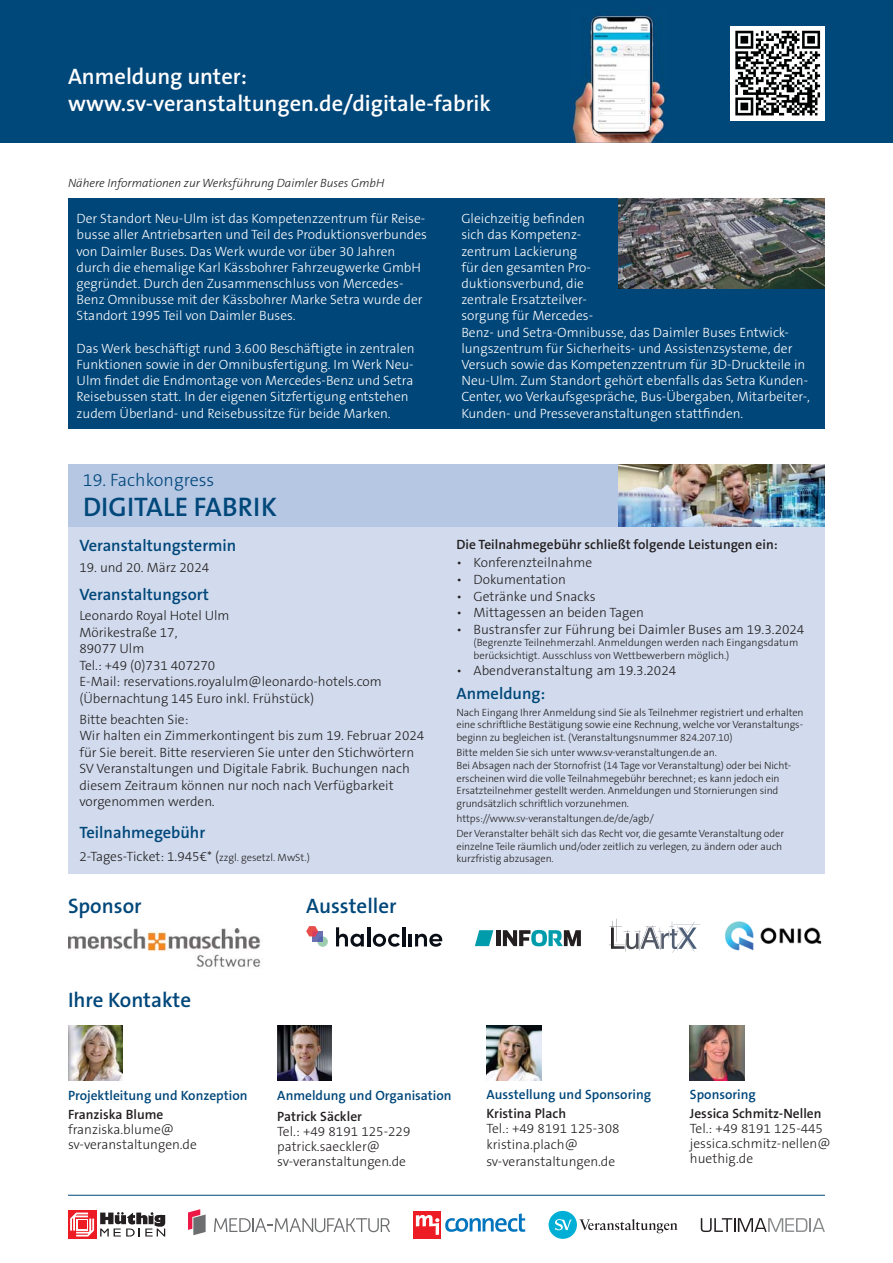
<style>
.page{position:relative;width:893px;height:1263px;background:#fff}
.page>*{position:absolute;margin:0;border:0;box-sizing:border-box;transform-origin:0 0}
.t1{font:600 27px "The Sans Os F";letter-spacing:.005em;color:#00477a}
.t2{font:600 22.5px/27px "The Sans Os F";color:#fff}
.t3{font:600 21px "The Sans Os F";color:#00477a}
.t4{font:300 18px "The Sans Os F";color:#00477a}
.t5{font:600 16.5px "The Sans Os F";color:#00477a}
.t6{font:300 13.5px/16.2px "The Sans Os F";color:#fff}
.t7{font:300 13.5px/16.5px "The Sans Os F";color:#231f20}
.t8{font:600 13.5px "The Sans Os F";color:#231f20}
.t9{font:600 13.5px "The Sans Os F";color:#00477a}
.t10{font:italic 300 12px "The Sans Os F";color:#231f20}
.t11{font:300 10.5px/12.8px "The Sans Os F";letter-spacing:-.01em;color:#231f20}
.s1{font-size:10.5px}
</style>
<div class="page">
<hr style="left:68px;top:1195px;width:757px;height:1px;background:#00477a">
<svg style="left:445px;top:1213px;width:80px;height:19px"></svg>
<div style="left:413px;top:1211px;width:28px;height:28px;background:#ed1c24"></div>
<svg style="left:416px;top:1215px;width:23px;height:20px"></svg>
<svg style="left:701px;top:1218px;width:124px;height:14px"></svg>
<svg style="left:188px;top:1209px;width:18px;height:26px"></svg>
<svg style="left:214px;top:1218px;width:176px;height:14px"></svg>
<div style="left:549px;top:1211px;width:28px;height:28px;background:#00afd5;border-radius:50%"></div>
<svg style="left:555px;top:1219px;width:17px;height:11px"></svg>
<svg style="left:579px;top:1219px;width:98px;height:14px"></svg>
<svg style="left:68px;top:1210px;width:28px;height:28px"></svg>
<svg style="left:70px;top:1212px;width:24px;height:24px"></svg>
<svg style="left:76px;top:1219px;width:12px;height:11px"></svg>
<div style="left:78px;top:1220px;width:8px;height:8px;background:#ed1c24"></div>
<svg style="left:100px;top:1212px;width:65px;height:24px"></svg>
<div style="left:0;top:0;width:893px;height:143px;background:#00477a"></div>
<img style="left:571px;top:8px;width:95px;height:135px">
<img style="left:593px;top:18px;width:57px;height:118px;border-radius:6px">
<img style="left:68px;top:1025px;width:55px;height:55px">
<img style="left:486px;top:1025px;width:55px;height:55px">
<img style="left:690px;top:1025px;width:55px;height:55px">
<img style="left:277px;top:1025px;width:55px;height:55px">
<div style="left:730px;top:26px;width:95px;height:94px;background:#fff"></div>
<svg style="left:735px;top:31px;width:85px;height:84px"></svg>
<div style="left:68px;top:467px;width:757px;height:407px;background:#d1dbed"></div>
<div style="left:68px;top:464px;width:757px;height:62px;background:#b6c7e4"></div>
<img style="left:619px;top:464px;width:206px;height:62px">
<div style="left:68px;top:198px;width:757px;height:231px;background:#004679"></div>
<img style="left:619px;top:198px;width:206px;height:90px">
<img style="left:68px;top:929px;width:193px;height:38px">
<svg style="left:475px;top:930px;width:18px;height:16px"></svg>
<hr style="left:497px;top:930px;width:4px;height:16px;background:#231f20">
<svg style="left:503px;top:930px;width:78px;height:16px"></svg>
<svg style="left:609px;top:918px;width:91px;height:35px"></svg>
<svg style="left:317px;top:936px;width:11px;height:11px"></svg>
<svg style="left:306px;top:926px;width:17px;height:15px"></svg>
<svg style="left:336px;top:927px;width:28px;height:20px"></svg>
<hr style="left:367px;top:927px;width:3px;height:19px;background:#090d15">
<svg style="left:373px;top:934px;width:27px;height:13px"></svg>
<hr style="left:402px;top:927px;width:3px;height:19px;background:#090d15">
<svg style="left:409px;top:934px;width:33px;height:13px"></svg>
<img style="left:725px;top:921px;width:97px;height:30px">
<h2 class="t2" style="left:68px;top:64px;width:424px">Anmeldung unter: www.sv-veranstaltungen.de/digitale-fabrik</h2>
<p class="t10" style="left:68px;top:178px;width:318px">Nähere Informationen zur Werksführung Daimler Buses GmbH</p>
<p class="t6" style="left:77px;top:211px;width:352px">Der Standort Neu-Ulm ist das Kompetenzzentrum für Reise&shy;busse aller Antriebsarten und Teil des Produktionsverbundes von Daimler Buses. Das Werk wurde vor über 30 Jahren durch die ehemalige Karl Kässbohrer Fahrzeugwerke GmbH gegründet. Durch den Zusammenschluss von Mercedes-Benz Omnibusse mit der Kässbohrer Marke Setra wurde der Standort 1995 Teil von Daimler Buses.</p>
<p class="t6" style="left:77px;top:341px;width:340px">Das Werk beschäftigt rund 3.600 Beschäftigte in zentralen Funktionen sowie in der Omnibusfertigung. Im Werk Neu-Ulm findet die Endmontage von Mercedes-Benz und Setra Reisebussen statt. In der eigenen Sitzfertigung entstehen zudem Überland- und Reisebussitze für beide Marken.</p>
<h3 class="t4" style="left:83px;top:471px;width:133px">19. Fachkongress</h3>
<h1 class="t1" style="left:83px;top:493px;width:195px">DIGITALE FABRIK</h1>
<p class="t5" style="left:79px;top:537px;width:159px">Veranstaltungstermin</p>
<p class="t7" style="left:79px;top:560px;width:131px">19. und 20. März 2024</p>
<p class="t5" style="left:79px;top:586px;width:131px">Veranstaltungsort</p>
<p class="t7" style="left:79px;top:608px;width:304px">Leonardo Royal Hotel Ulm<br>Mörikestraße 17,<br>89077 Ulm<br>Tel.: +49 (0)731 407270<br>E-Mail: reservations.royalulm@leonardo-hotels.com (Übernachtung 145 Euro inkl. Frühstück)</p>
<p class="t7" style="left:79px;top:711px;width:346px">Bitte beachten Sie:<br>Wir halten ein Zimmerkontingent bis zum 19. Februar 2024 für Sie bereit. Bitte reservieren Sie unter den Stichwörtern SV Veranstaltungen und Digitale Fabrik. Buchungen nach diesem Zeitraum können nur noch nach Verfügbarkeit vorgenommen werden.</p>
<p class="t5" style="left:79px;top:824px;width:127px">Teilnahmegebühr</p>
<p class="t7" style="left:79px;top:849px;width:232px">2-Tages-Ticket: 1.945€* (<span class="s1">zzgl. gesetzl. MwSt.)</span></p>
<h3 class="t3" style="left:68px;top:895px;width:75px">Sponsor</h3>
<h3 class="t3" style="left:306px;top:895px;width:92px">Aussteller</h3>
<h3 class="t3" style="left:68px;top:990px;width:125px">Ihre Kontakte</h3>
<p class="t6" style="left:461px;top:211px;width:350px">Gleichzeitig befinden<br>sich das Kompetenz-<br>zentrum Lackierung<br>für den gesamten Pro-<br>duktionsverbund, die<br>zentrale Ersatzteilver-<br>sorgung für Mercedes-<br>Benz- und Setra-Omnibusse, das Daimler Buses Entwick&shy;lungszentrum für Sicherheits- und Assistenzsysteme, der Versuch sowie das Kompetenzzentrum für 3D-Druckteile in Neu-Ulm. Zum Standort gehört ebenfalls das Setra Kunden-Center, wo Verkaufsgespräche, Bus-Übergaben, Mitarbeiter-, Kunden- und Presseveranstaltungen stattfinden.</p>
<p class="t8" style="left:456px;top:538px;width:323px">Die Teilnahmegebühr schließt folgende Leistungen ein:</p>
<p class="t7" style="left:456px;top:555px;width:137px">• Konferenzteilnahme</p>
<p class="t7" style="left:456px;top:572px;width:111px">• Dokumentation</p>
<p class="t7" style="left:456px;top:588px;width:140px">• Getränke und Snacks</p>
<p class="t7" style="left:456px;top:605px;width:189px">• Mittagessen an beiden Tagen</p>
<p class="t7" style="left:456px;top:621px;width:349px">• Bustransfer zur Führung bei Daimler Buses am 19.3.2024</p>
<p class="t11" style="left:473px;top:637px;width:326px">(Begrenzte Teilnehmerzahl. Anmeldungen werden nach Eingangsdatum berücksichtigt. Ausschluss von Wettbewerbern möglich.)</p>
<p class="t7" style="left:456px;top:663px;width:221px">• Abendveranstaltung am 19.3.2024</p>
<p class="t5" style="left:456px;top:685px;width:90px">Anmeldung:</p>
<p class="t11" style="left:456px;top:706px;width:349px;text-align:justify">Nach Eingang Ihrer Anmeldung sind Sie als Teilnehmer registriert und erhalten eine schriftliche Bestätigung sowie eine Rechnung, welche vor Veranstaltungs&shy;beginn zu begleichen ist. (Veranstaltungsnummer 824.207.10)</p>
<p class="t11" style="left:456px;top:747px;width:336px">Bitte melden Sie sich unter www.sv-veranstaltungen.de an.<br>Bei Absagen nach der Stornofrist (14 Tage vor Veranstaltung) oder bei Nicht&shy;erscheinen wird die volle Teilnahmegebühr berechnet; es kann jedoch ein Ersatzteilnehmer gestellt werden. Anmeldungen und Stornierungen sind grundsätzlich schriftlich vorzunehmen.</p>
<p class="t11" style="left:456px;top:811px;width:329px;line-height:14.9px">https://www.sv-veranstaltungen.de/de/agb/<br>Der Veranstalter behält sich das Recht vor, die gesamte Veranstaltung oder</p>
<p class="t11" style="left:456px;top:840px;width:327px">einzelne Teile räumlich und/oder zeitlich zu verlegen, zu ändern oder auch kurzfristig abzusagen.</p>
<p class="t9" style="left:68px;top:1089px;width:181px">Projektleitung und Konzeption</p>
<p class="t8" style="left:68px;top:1108px;width:97px">Franziska Blume</p>
<p class="t7" style="left:68px;top:1123px;width:130px;line-height:15px">franziska.blume@ sv-veranstaltungen.de</p>
<p class="t9" style="left:277px;top:1089px;width:176px">Anmeldung und Organisation</p>
<p class="t8" style="left:277px;top:1110px;width:86px">Patrick Säckler</p>
<p class="t7" style="left:277px;top:1124px;width:135px;line-height:15px">Tel.: +49 8191 125-229 patrick.saeckler@ sv-veranstaltungen.de</p>
<p class="t9" style="left:486px;top:1087px;width:166px">Ausstellung und Sponsoring</p>
<p class="t8" style="left:486px;top:1107px;width:81px">Kristina Plach</p>
<p class="t7" style="left:486px;top:1121px;width:135px">Tel.: +49 8191 125-308 kristina.plach@ sv-veranstaltungen.de</p>
<p class="t9" style="left:690px;top:1087px;width:67px">Sponsoring</p>
<p class="t8" style="left:690px;top:1107px;width:133px">Jessica Schmitz-Nellen</p>
<p class="t7" style="left:690px;top:1121px;width:142px;line-height:15px">Tel.: +49 8191 125-445 jessica.schmitz-nellen@ huethig.de</p>
</div>
